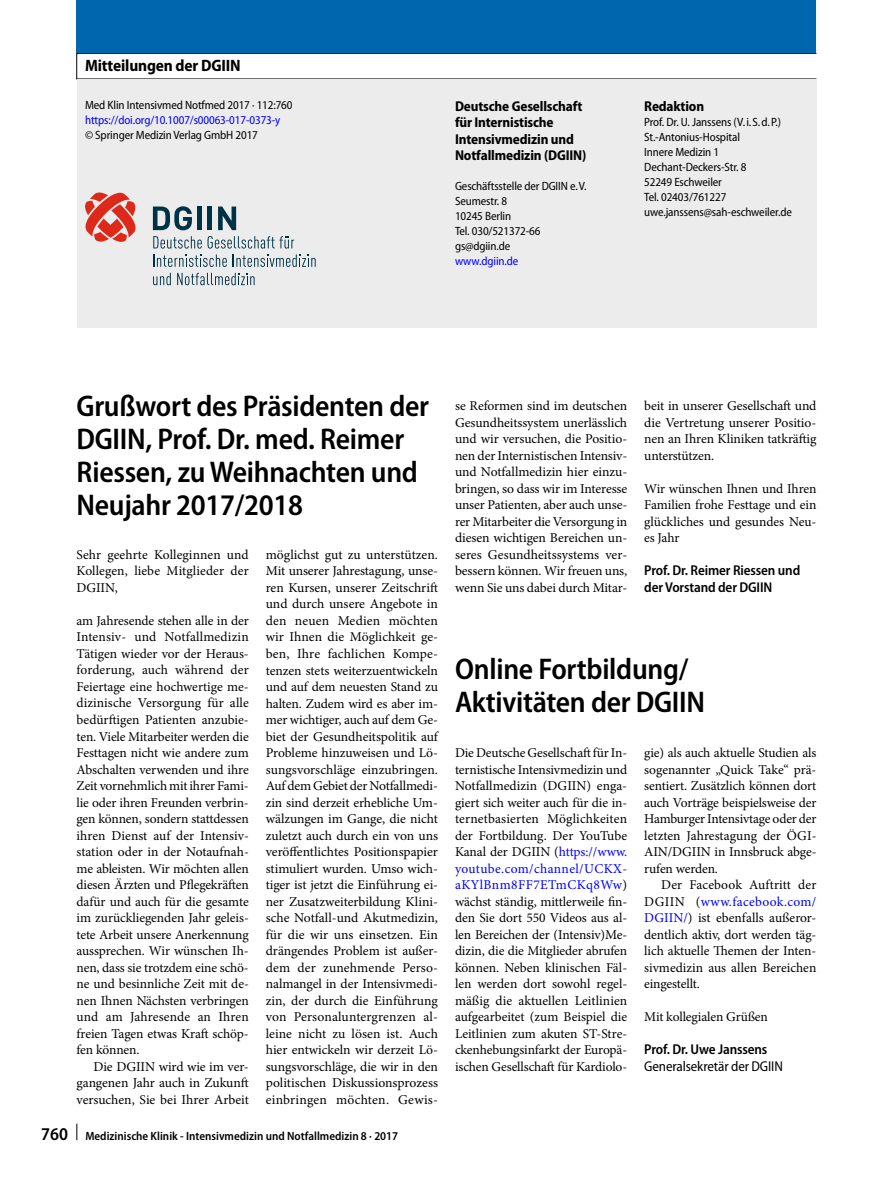
<style>
.page{position:relative;width:893px;height:1187px;background:#fff}
.page>*{position:absolute;margin:0;border:0;box-sizing:border-box;transform-origin:0 0}
.t1{font:600 semi-condensed 30px/33px "Myriad Pro";letter-spacing:-.01em;color:#000}
.t2{font:700 semi-condensed 16.5px "Myriad Pro";letter-spacing:-.01em;color:#000}
.t3{font:700 semi-condensed 14.25px/16.5px "Myriad Pro";letter-spacing:-.01em;color:#000}
.t4{font:600 semi-condensed 14.25px/16.5px "Myriad Pro";letter-spacing:-.01em;color:#000}
.t5{font:semi-condensed 14.25px "Myriad Pro";letter-spacing:-.01em;color:#000}
.t6{font:13.5px/16.5px "Minion Pro";letter-spacing:-.005em;color:#000;text-align:justify}
.t7{font:semi-condensed 12px/15px "Myriad Pro";letter-spacing:-.01em;color:#000}
.t8{font:600 semi-condensed 12px "Myriad Pro";color:#000}
.t9{font:semi-condensed 12px "Myriad Pro";letter-spacing:-.01em;color:#00f}
.s1{font-size:18px}
.s2{color:#00f}
</style>
<div class="page">
<svg style="left:77px;top:1123px;width:1px;height:17px"></svg>
<div style="left:77px;top:53px;width:740px;height:26px;border:1px solid #000"></div>
<div style="left:77px;top:0;width:739px;height:53px;background:#0067af"></div>
<div style="left:77px;top:79px;width:739px;height:249px;background:#ececec"></div>
<svg style="left:218px;top:206px;width:18px;height:24px"></svg>
<hr style="left:208px;top:206px;width:4px;height:24px;background:#003246">
<div style="left:197px;top:206px;width:5px;height:24px;background:#003246"></div>
<svg style="left:153px;top:206px;width:39px;height:24px"></svg>
<svg style="left:153px;top:236px;width:49px;height:12px"></svg>
<svg style="left:208px;top:236px;width:86px;height:12px"></svg>
<svg style="left:153px;top:254px;width:74px;height:13px"></svg>
<svg style="left:233px;top:254px;width:83px;height:13px"></svg>
<svg style="left:153px;top:273px;width:18px;height:12px"></svg>
<svg style="left:177px;top:273px;width:78px;height:12px"></svg>
<svg style="left:85px;top:192px;width:51px;height:50px"></svg>
<p class="t2" style="left:85px;top:56px;width:157px">Mitteilungen der DGIIN</p>
<p class="t7" style="left:85px;top:98px;width:209px">Med Klin Intensivmed Notfmed 2017 · 112:760</p>
<p class="t9" style="left:85px;top:113px;width:197px">https://doi.org/10.1007/s00063-017-0373-y</p>
<p class="t7" style="left:85px;top:128px;width:174px">© Springer Medizin Verlag GmbH 2017</p>
<p class="t3" style="left:455px;top:98px;width:133px">Deutsche Gesellschaft für Internistische<br>Intensivmedizin und<br>Notfallmedizin (DGIIN)</p>
<p class="t7" style="left:455px;top:179px;width:133px">Geschäftsstelle der DGIIN e.V.<br>Seumestr. 8<br>10245 Berlin<br>Tel. 030/521372-66 gs@dgiin.de</p>
<p class="t9" style="left:455px;top:255px;width:65px">www.dgiin.de</p>
<p class="t3" style="left:644px;top:98px;width:62px">Redaktion</p>
<p class="t7" style="left:644px;top:114px;width:149px">Prof. Dr. U. Janssens (V.i.S.d.P.)<br>St.-Antonius-Hospital<br>Innere Medizin 1<br>Dechant-Deckers-Str. 8<br>52249 Eschweiler<br>Tel. 02403/761227 uwe.janssens@sah-eschweiler.de</p>
<h1 class="t1" style="left:77px;top:390px;width:354px">Grußwort des Präsidenten der<br>DGIIN, Prof. Dr. med. Reimer<br>Riessen, zu Weihnachten und<br>Neujahr 2017/2018</h1>
<p class="t6" style="left:77px;top:546px;width:174px">Sehr geehrte Kolleginnen und Kollegen, liebe Mitglieder der DGIIN,</p>
<p class="t6" style="left:77px;top:612px;width:174px">am Jahresende stehen alle in der Intensiv- und Notfallmedizin Tätigen wieder vor der Heraus&shy;forderung, auch während der Feiertage eine hochwertige me&shy;dizinische Versorgung für alle bedürftigen Patienten anzubie&shy;ten. Viele Mitarbeiter werden die Festtagen nicht wie andere zum Abschalten verwenden und ihre Zeit vornehmlich mit ihrer Fami&shy;lie oder ihren Freunden verbrin&shy;gen können, sondern stattdessen ihren Dienst auf der Intensiv&shy;station oder in der Notaufnah&shy;me ableisten. Wir möchten allen diesen Ärzten und Pflegekräften dafür und auch für die gesamte im zurückliegenden Jahr geleis&shy;tete Arbeit unsere Anerkennung aussprechen. Wir wünschen Ih&shy;nen, dass sie trotzdem eine schö&shy;ne und besinnliche Zeit mit de&shy;nen Ihnen Nächsten verbringen und am Jahresende an Ihren freien Tagen etwas Kraft schöp&shy;fen können.</p>
<p class="t6" style="left:77px;top:1058px;width:174px;text-indent:17px">Die DGIIN wird wie im ver&shy;gangenen Jahr auch in Zukunft versuchen, Sie bei Ihrer Arbeit</p>
<p class="t6" style="left:266px;top:546px;width:174px">möglichst gut zu unterstützen.<br>Mit unserer Jahrestagung, unse&shy;ren Kursen, unserer Zeitschrift und durch unsere Angebote in den neuen Medien möchten wir Ihnen die Möglichkeit ge&shy;ben, Ihre fachlichen Kompe&shy;tenzen stets weiterzuentwickeln und auf dem neuesten Stand zu halten. Zudem wird es aber im&shy;mer wichtiger, auch auf dem Ge&shy;biet der Gesundheitspolitik auf Probleme hinzuweisen und Lö&shy;sungsvorschläge einzubringen.<br>Auf dem Gebiet der Notfallmedi&shy;zin sind derzeit erhebliche Um&shy;wälzungen im Gange, die nicht zuletzt auch durch ein von uns veröffentlichtes Positionspapier stimuliert wurden. Umso wich&shy;tiger ist jetzt die Einführung ei&shy;ner Zusatzweiterbildung Klini&shy;sche Notfall-und Akutmedizin, für die wir uns einsetzen. Ein drängendes Problem ist außer&shy;dem der zunehmende Perso&shy;nalmangel in der Intensivmedi&shy;zin, der durch die Einführung von Personaluntergrenzen al&shy;leine nicht zu lösen ist. Auch hier entwickeln wir derzeit Lö&shy;sungsvorschläge, die wir in den politischen Diskussionsprozess einbringen möchten. Gewis-</p>
<p class="t8" style="left:41px;top:1129px;width:359px"><span class="s1">760</span> Medizinische Klinik - Intensivmedizin und Notfallmedizin 8 · 2017</p>
<p class="t6" style="left:455px;top:398px;width:174px">se Reformen sind im deutschen Gesundheitssystem unerlässlich und wir versuchen, die Positio&shy;nen der Internistischen Intensiv&shy;und Notfallmedizin hier einzu&shy;bringen, so dass wir im Interesse unser Patienten, aber auch unse&shy;rer Mitarbeiter die Versorgung in diesen wichtigen Bereichen un&shy;seres Gesundheitssystems ver&shy;bessern können. Wir freuen uns, wenn Sie uns dabei durch Mitar-</p>
<p class="t6" style="left:644px;top:398px;width:174px">beit in unserer Gesellschaft und die Vertretung unserer Positio&shy;nen an Ihren Kliniken tatkräftig unterstützen.</p>
<p class="t6" style="left:644px;top:480px;width:174px">Wir wünschen Ihnen und Ihren Familien frohe Festtage und ein glückliches und gesundes Neu&shy;es Jahr</p>
<p class="t4" style="left:644px;top:562px;width:158px">Prof. Dr. Reimer Riessen und der Vorstand der DGIIN</p>
<h1 class="t1" style="left:455px;top:653px;width:252px">Online Fortbildung/<br>Aktivitäten der DGIIN</h1>
<p class="t6" style="left:455px;top:744px;width:174px">Die Deutsche Gesellschaft für In&shy;ternistische Intensivmedizin und Notfallmedizin (DGIIN) enga&shy;giert sich weiter auch für die in&shy;ternetbasierten Möglichkeiten der Fortbildung. Der YouTube Kanal der DGIIN (<span class="s2">https://www. youtube.com/channel/UCKX&shy;aKYlBnm8FF7ETmCKq8Ww</span>) wächst ständig, mittlerweile fin&shy;den Sie dort 550 Videos aus al&shy;len Bereichen der (Intensiv)Me&shy;dizin, die die Mitglieder abrufen können. Neben klinischen Fäl&shy;len werden dort sowohl regel&shy;mäßig die aktuellen Leitlinien aufgearbeitet (zum Beispiel die Leitlinien zum akuten ST-Stre&shy;ckenhebungsinfarkt der Europä&shy;ischen Gesellschaft für Kardiolo-</p>
<p class="t6" style="left:644px;top:744px;width:174px">gie) als auch aktuelle Studien als sogenannter „Quick Take“ prä&shy;sentiert. Zusätzlich können dort auch Vorträge beispielsweise der Hamburger Intensivtage oder der letzten Jahrestagung der ÖGI-AIN/DGIIN in Innsbruck abge&shy;rufen werden.</p>
<p class="t6" style="left:644px;top:876px;width:174px;text-indent:17px">Der Facebook Auftritt der DGIIN (<span class="s2">www.facebook.com/ DGIIN/</span>) ist ebenfalls außeror&shy;dentlich aktiv, dort werden täg&shy;lich aktuelle Themen der Inten&shy;sivmedizin aus allen Bereichen eingestellt.</p>
<p class="t6" style="left:644px;top:1008px;width:125px">Mit kollegialen Grüßen</p>
<p class="t4" style="left:644px;top:1041px;width:125px">Prof. Dr. Uwe Janssens</p>
<p class="t5" style="left:644px;top:1058px;width:140px">Generalsekretär der DGIIN</p>
</div>
